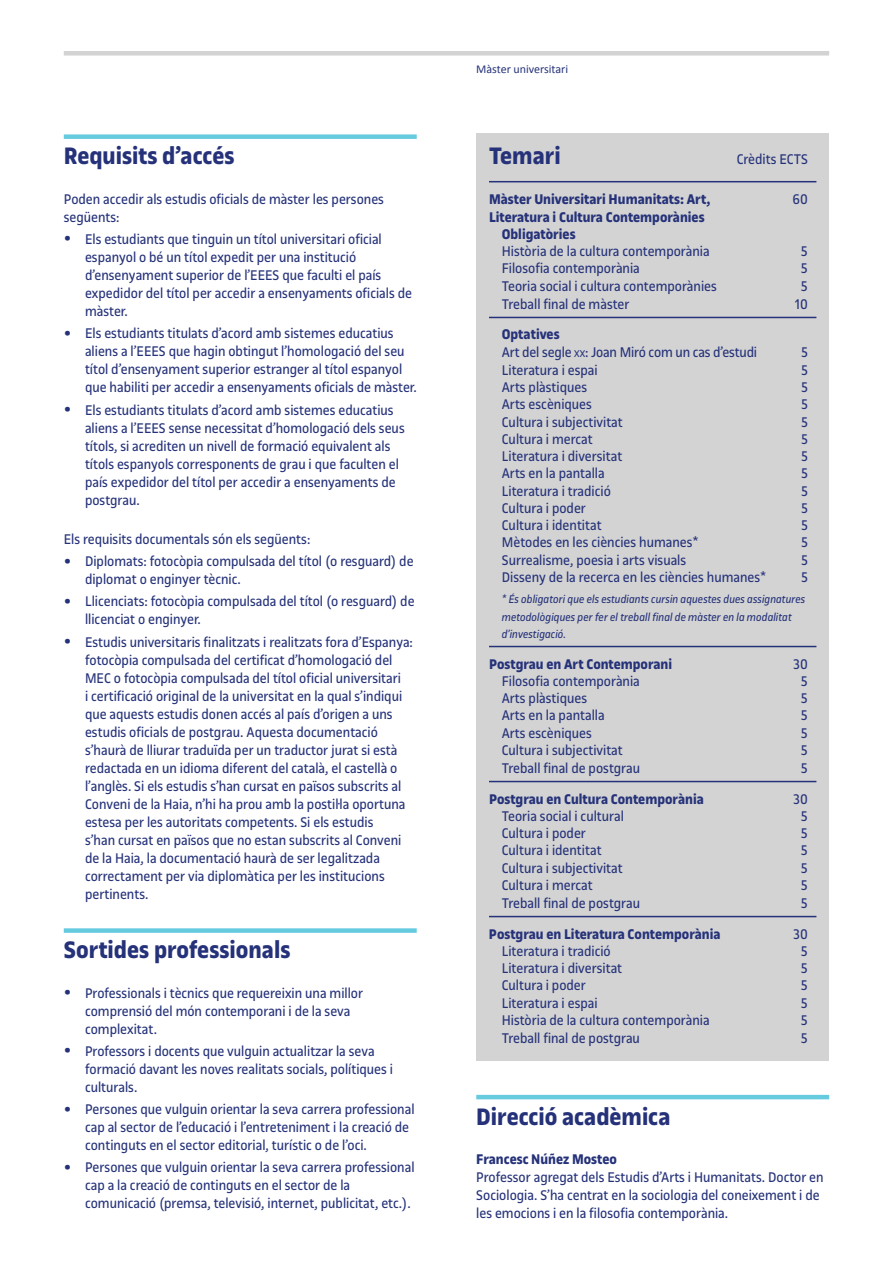
<style>
.page{position:relative;width:893px;height:1263px;background:#fff}
.page>*{position:absolute;margin:0;border:0;box-sizing:border-box;transform-origin:0 0}
.t1{font:700 25.5px "UOC Sans";color:#253279}
.t2{font:15px/18px "UOC Sans";color:#253279}
.t3{font:700 15px/17.2px "UOC Sans";color:#253279}
.t4{font:italic 12px/17.2px "UOC Sans";color:#253279}
.t5{font:12px "Calibri";color:#253279}
.s1{font-weight:700;font-size:19.5px}
.s2{font-weight:700}
.s3{font-size:10.5px}
</style>
<div class="page">
<div style="left:64px;top:51px;width:765px;height:5px;background:#d3d3d3"></div>
<div style="left:476px;top:134px;width:353px;height:927px;background:#d3d3d3"></div>
<div style="left:64px;top:134px;width:353px;height:5px;background:#67cbdf"></div>
<div style="left:64px;top:928px;width:353px;height:5px;background:#67cbdf"></div>
<hr style="left:489px;top:181px;width:327px;height:1px;background:#253279">
<hr style="left:489px;top:317px;width:327px;height:1px;background:#253279">
<hr style="left:489px;top:646px;width:327px;height:1px;background:#253279">
<hr style="left:489px;top:781px;width:327px;height:1px;background:#253279">
<hr style="left:489px;top:916px;width:327px;height:1px;background:#253279">
<hr style="left:476px;top:1095px;width:353px;height:4px;background:#67cbdf">
<h1 class="t1" style="left:64px;top:142px;width:172px">Requisits d’accés</h1>
<p class="t2" style="left:64px;top:190px;width:322px">Poden accedir als estudis oficials de màster les persones següents:</p>
<p class="t2" style="left:85px;top:230px;width:329px;text-indent:-21px"><span class="s1">•</span> Els estudiants que tinguin un títol universitari oficial espanyol o bé un títol expedit per una institució d’ensenyament superior de l’EEES que faculti el país expedidor del títol per accedir a ensenyaments oficials de màster.</p>
<p class="t2" style="left:85px;top:324px;width:333px;text-indent:-21px"><span class="s1">•</span> Els estudiants titulats d’acord amb sistemes educatius aliens a l’EEES que hagin obtingut l’homologació del seu títol d’ensenyament superior estranger al títol espanyol que habiliti per accedir a ensenyaments oficials de màster.</p>
<p class="t2" style="left:85px;top:401px;width:321px;text-indent:-21px"><span class="s1">•</span> Els estudiants titulats d’acord amb sistemes educatius aliens a l’EEES sense necessitat d’homologació dels seus títols, si acrediten un nivell de formació equivalent als títols espanyols corresponents de grau i que faculten el país expedidor del títol per accedir a ensenyaments de postgrau.</p>
<p class="t2" style="left:64px;top:530px;width:248px">Els requisits documentals són els següents:</p>
<p class="t2" style="left:85px;top:552px;width:330px;text-indent:-21px"><span class="s1">•</span> Diplomats: fotocòpia compulsada del títol (o resguard) de diplomat o enginyer tècnic.</p>
<p class="t2" style="left:85px;top:592px;width:331px;text-indent:-21px"><span class="s1">•</span> Llicenciats: fotocòpia compulsada del títol (o resguard) de llicenciat o enginyer.</p>
<p class="t2" style="left:85px;top:633px;width:329px;text-indent:-21px"><span class="s1">•</span> Estudis universitaris finalitzats i realitzats fora d’Espanya: fotocòpia compulsada del certificat d’homologació del MEC o fotocòpia compulsada del títol oficial universitari<br>i certificació original de la universitat en la qual s’indiqui que aquests estudis donen accés al país d’origen a uns estudis oficials de postgrau. Aquesta documentació s’haurà de lliurar traduïda per un traductor jurat si està redactada en un idioma diferent del català, el castellà o l’anglès. Si els estudis s’han cursat en països subscrits al Conveni de la Haia, n’hi ha prou amb la postil·la oportuna estesa per les autoritats competents. Si els estudis<br>s’han cursat en països que no estan subscrits al Conveni de la Haia, la documentació haurà de ser legalitzada correctament per via diplomàtica per les institucions pertinents.</p>
<h1 class="t1" style="left:64px;top:935px;width:228px">Sortides professionals</h1>
<p class="t2" style="left:85px;top:984px;width:280px;text-indent:-21px"><span class="s1">•</span> Professionals i tècnics que requereixin una millor comprensió del món contemporani i de la seva complexitat.</p>
<p class="t2" style="left:85px;top:1042px;width:310px;text-indent:-21px"><span class="s1">•</span> Professors i docents que vulguin actualitzar la seva formació davant les noves realitats socials, polítiques i culturals.</p>
<p class="t2" style="left:85px;top:1100px;width:331px;text-indent:-21px"><span class="s1">•</span> Persones que vulguin orientar la seva carrera professional cap al sector de l’educació i l’entreteniment i la creació de continguts en el sector editorial, turístic o de l’oci.</p>
<p class="t2" style="left:85px;top:1159px;width:331px;text-indent:-21px"><span class="s1">•</span> Persones que vulguin orientar la seva carrera professional cap a la creació de continguts en el sector de la comunicació (premsa, televisió, internet, publicitat, etc.).</p>
<p class="t5" style="left:476px;top:60px;width:93px">Màster universitari</p>
<h1 class="t1" style="left:489px;top:142px;width:73px">Temari</h1>
<p class="t2" style="left:737px;top:151px;width:73px">Crèdits ECTS</p>
<p class="t3" style="left:489px;top:190px;width:223px">Màster Universitari Humanitats: Art,</p>
<p class="t2" style="left:792px;top:190px;width:17px">60</p>
<p class="t3" style="left:502px;top:208px;width:204px;text-indent:-13px">Literatura i Cultura Contemporànies<br>Obligatòries</p>
<p class="t2" style="left:502px;top:242px;width:209px">Història de la cultura contemporània</p>
<p class="t2" style="left:801px;top:242px;width:8px">5</p>
<p class="t2" style="left:502px;top:260px;width:140px">Filosofia contemporània</p>
<p class="t2" style="left:801px;top:260px;width:8px">5</p>
<p class="t2" style="left:502px;top:277px;width:217px">Teoria social i cultura contemporànies</p>
<p class="t2" style="left:801px;top:277px;width:8px">5</p>
<p class="t2" style="left:502px;top:295px;width:129px">Treball final de màster</p>
<p class="t2" style="left:795px;top:295px;width:14px">10</p>
<p class="t2" style="left:502px;top:326px;width:257px"><span class="s2">Optatives<br></span>Art del segle <span class="s3">xx</span>: Joan Miró com un cas d’estudi</p>
<p class="t2" style="left:801px;top:344px;width:8px">5</p>
<p class="t2" style="left:502px;top:361px;width:97px">Literatura i espai</p>
<p class="t2" style="left:801px;top:361px;width:8px">5</p>
<p class="t2" style="left:502px;top:378px;width:87px">Arts plàstiques</p>
<p class="t2" style="left:801px;top:378px;width:8px">5</p>
<p class="t2" style="left:502px;top:395px;width:92px">Arts escèniques</p>
<p class="t2" style="left:801px;top:395px;width:8px">5</p>
<p class="t2" style="left:502px;top:413px;width:123px">Cultura i subjectivitat</p>
<p class="t2" style="left:801px;top:413px;width:8px">5</p>
<p class="t2" style="left:502px;top:430px;width:92px">Cultura i mercat</p>
<p class="t2" style="left:801px;top:430px;width:8px">5</p>
<p class="t2" style="left:502px;top:447px;width:122px">Literatura i diversitat</p>
<p class="t2" style="left:801px;top:447px;width:8px">5</p>
<p class="t2" style="left:502px;top:464px;width:104px">Arts en la pantalla</p>
<p class="t2" style="left:801px;top:464px;width:8px">5</p>
<p class="t2" style="left:502px;top:482px;width:111px">Literatura i tradició</p>
<p class="t2" style="left:801px;top:482px;width:8px">5</p>
<p class="t2" style="left:502px;top:499px;width:86px">Cultura i poder</p>
<p class="t2" style="left:801px;top:499px;width:8px">5</p>
<p class="t2" style="left:502px;top:516px;width:101px">Cultura i identitat</p>
<p class="t2" style="left:801px;top:516px;width:8px">5</p>
<p class="t2" style="left:502px;top:533px;width:198px">Mètodes en les ciències humanes*</p>
<p class="t2" style="left:801px;top:533px;width:8px">5</p>
<p class="t2" style="left:502px;top:551px;width:186px">Surrealisme, poesia i arts visuals</p>
<p class="t2" style="left:801px;top:551px;width:8px">5</p>
<p class="t2" style="left:502px;top:568px;width:266px">Disseny de la recerca en les ciències humanes*</p>
<p class="t2" style="left:801px;top:568px;width:8px">5</p>
<p class="t4" style="left:502px;top:591px;width:305px">* És obligatori que els estudiants cursin aquestes dues assignatures metodològiques per fer el treball final de màster en la modalitat d’investigació.</p>
<p class="t3" style="left:489px;top:655px;width:185px">Postgrau en Art Contemporani</p>
<p class="t2" style="left:793px;top:655px;width:16px">30</p>
<p class="t2" style="left:502px;top:672px;width:140px">Filosofia contemporània</p>
<p class="t2" style="left:801px;top:672px;width:8px">5</p>
<p class="t2" style="left:502px;top:689px;width:87px">Arts plàstiques</p>
<p class="t2" style="left:801px;top:689px;width:8px">5</p>
<p class="t2" style="left:502px;top:706px;width:104px">Arts en la pantalla</p>
<p class="t2" style="left:801px;top:706px;width:8px">5</p>
<p class="t2" style="left:502px;top:724px;width:92px">Arts escèniques</p>
<p class="t2" style="left:801px;top:724px;width:8px">5</p>
<p class="t2" style="left:502px;top:741px;width:123px">Cultura i subjectivitat</p>
<p class="t2" style="left:801px;top:741px;width:8px">5</p>
<p class="t2" style="left:502px;top:759px;width:140px">Treball final de postgrau</p>
<p class="t2" style="left:801px;top:759px;width:8px">5</p>
<p class="t3" style="left:489px;top:790px;width:216px">Postgrau en Cultura Contemporània</p>
<p class="t2" style="left:793px;top:790px;width:16px">30</p>
<p class="t2" style="left:502px;top:807px;width:124px">Teoria social i cultural</p>
<p class="t2" style="left:801px;top:807px;width:8px">5</p>
<p class="t2" style="left:502px;top:824px;width:86px">Cultura i poder</p>
<p class="t2" style="left:801px;top:824px;width:8px">5</p>
<p class="t2" style="left:502px;top:841px;width:101px">Cultura i identitat</p>
<p class="t2" style="left:801px;top:841px;width:8px">5</p>
<p class="t2" style="left:502px;top:859px;width:123px">Cultura i subjectivitat</p>
<p class="t2" style="left:801px;top:859px;width:8px">5</p>
<p class="t2" style="left:502px;top:876px;width:92px">Cultura i mercat</p>
<p class="t2" style="left:801px;top:876px;width:8px">5</p>
<p class="t2" style="left:502px;top:894px;width:140px">Treball final de postgrau</p>
<p class="t2" style="left:801px;top:894px;width:8px">5</p>
<p class="t3" style="left:489px;top:925px;width:233px">Postgrau en Literatura Contemporània</p>
<p class="t2" style="left:793px;top:925px;width:16px">30</p>
<p class="t2" style="left:502px;top:942px;width:111px">Literatura i tradició</p>
<p class="t2" style="left:801px;top:942px;width:8px">5</p>
<p class="t2" style="left:502px;top:959px;width:122px">Literatura i diversitat</p>
<p class="t2" style="left:801px;top:959px;width:8px">5</p>
<p class="t2" style="left:502px;top:976px;width:86px">Cultura i poder</p>
<p class="t2" style="left:801px;top:976px;width:8px">5</p>
<p class="t2" style="left:502px;top:994px;width:97px">Literatura i espai</p>
<p class="t2" style="left:801px;top:994px;width:8px">5</p>
<p class="t2" style="left:502px;top:1011px;width:209px">Història de la cultura contemporània</p>
<p class="t2" style="left:801px;top:1011px;width:8px">5</p>
<p class="t2" style="left:502px;top:1029px;width:140px">Treball final de postgrau</p>
<p class="t2" style="left:801px;top:1029px;width:8px">5</p>
<h1 class="t1" style="left:476px;top:1102px;width:196px">Direcció acadèmica</h1>
<p class="t3" style="left:476px;top:1151px;width:142px">Francesc Núñez Mosteo</p>
<p class="t2" style="left:476px;top:1168px;width:349px">Professor agregat dels Estudis d’Arts i Humanitats. Doctor en<br>Sociologia. S’ha centrat en la sociologia del coneixement i de les emocions i en la filosofia contemporània.</p>
</div>
